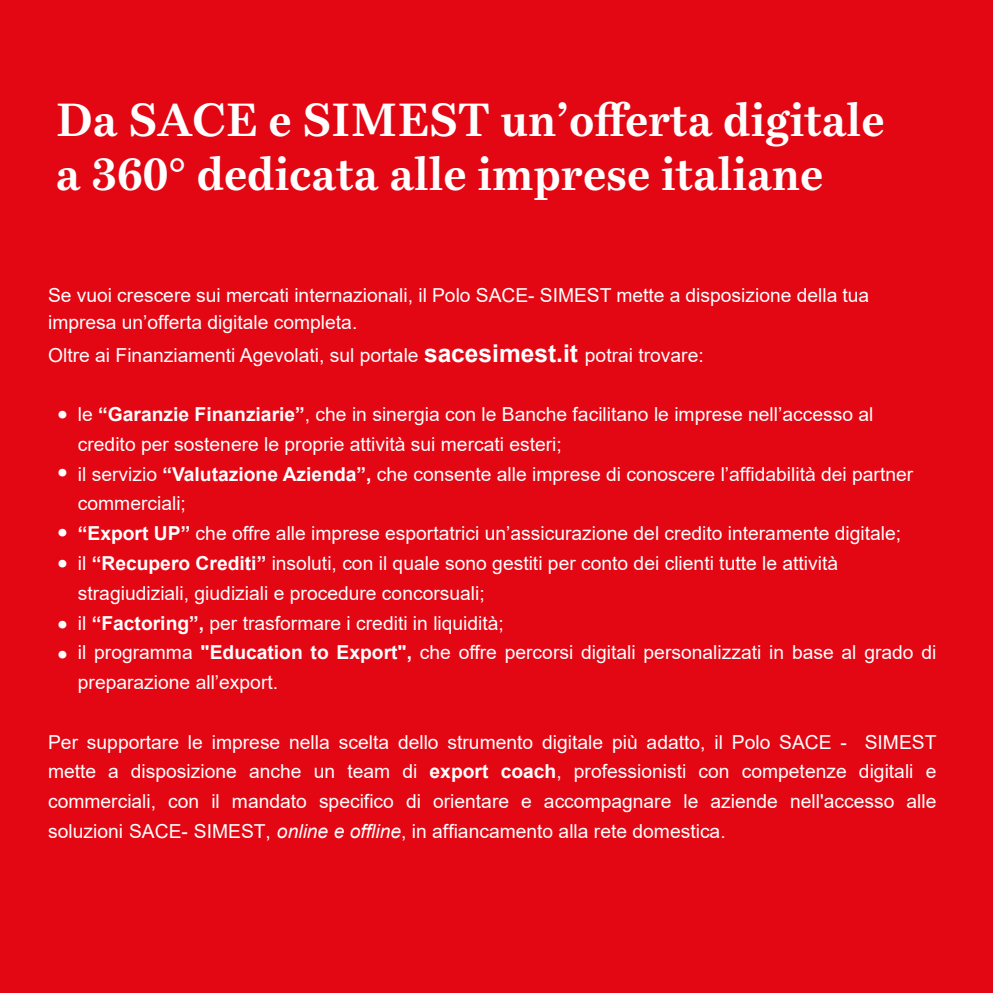
<style>
.page{position:relative;width:993px;height:993px;background:#fff}
.page>*{position:absolute;margin:0;border:0;box-sizing:border-box;transform-origin:0 0}
.t1{font:700 47.43px/59px "Bressay";color:#fff;text-align:justify}
.t2{font:700 45.68px/53.7px "Bressay";color:#fff}
.t3{font:19.25px/29.8px "Arial";color:#fff}
.s1{font-weight:700;font-size:24.5px}
.s2{font-weight:700}
.s3{font-style:italic}
</style>
<div class="page">
<div style="left:1px;top:0;width:991px;height:992px;background:#e30613"></div>
<h2 class="t2" style="left:56px;top:93px;width:829px">Da SACE e SIMEST un’offerta digitale a 360° dedicata alle imprese italiane</h2>
<p class="t3" style="left:48px;top:281px;width:822px;line-height:27.5px">Se vuoi crescere sui mercati internazionali, il Polo SACE- SIMEST mette a disposizione della tua impresa un’offerta digitale completa.</p>
<p class="t3" style="left:48px;top:340px;width:657px">Oltre ai Finanziamenti Agevolati, sul portale <span class="s1">sacesimest.it</span> potrai trovare:</p>
<h1 class="t1" style="left:56px;top:371px;width:14px">. . .</h1>
<h1 class="t1" style="left:56px;top:519px;width:14px;line-height:60.9px">. .</h1>
<h1 class="t1" style="left:56px;top:611px;width:14px">.</h1>
<p class="t3" style="left:78px;top:399px;width:859px">le <span class="s2">“Garanzie Finanziarie”</span>, che in sinergia con le Banche facilitano le imprese nell’accesso al<br>credito per sostenere le proprie attività sui mercati esteri;<br>il servizio <span class="s2">“Valutazione Azienda”,</span> che consente alle imprese di conoscere l’affidabilità dei partner commerciali;<br><span class="s2">“Export UP”</span> che offre alle imprese esportatrici un’assicurazione del credito interamente digitale;<br>il <span class="s2">“Recupero Crediti”</span> insoluti, con il quale sono gestiti per conto dei clienti tutte le attività stragiudiziali, giudiziali e procedure concorsuali;<br>il <span class="s2">“Factoring”,</span> per trasformare i crediti in liquidità;<br>il programma <span class="s2">"Education to Export",</span> che offre percorsi digitali personalizzati in base al grado di preparazione all’export.</p>
<p class="t3" style="left:48px;top:726px;width:889px;text-align:justify">Per supportare le imprese nella scelta dello strumento digitale più adatto, il Polo SACE - SIMEST mette a disposizione anche un team di <span class="s2">export coach</span>, professionisti con competenze digitali e commerciali, con il mandato specifico di orientare e accompagnare le aziende nell'accesso alle soluzioni SACE- SIMEST, <span class="s3">online e offline</span>, in affiancamento alla rete domestica.</p>
</div>
